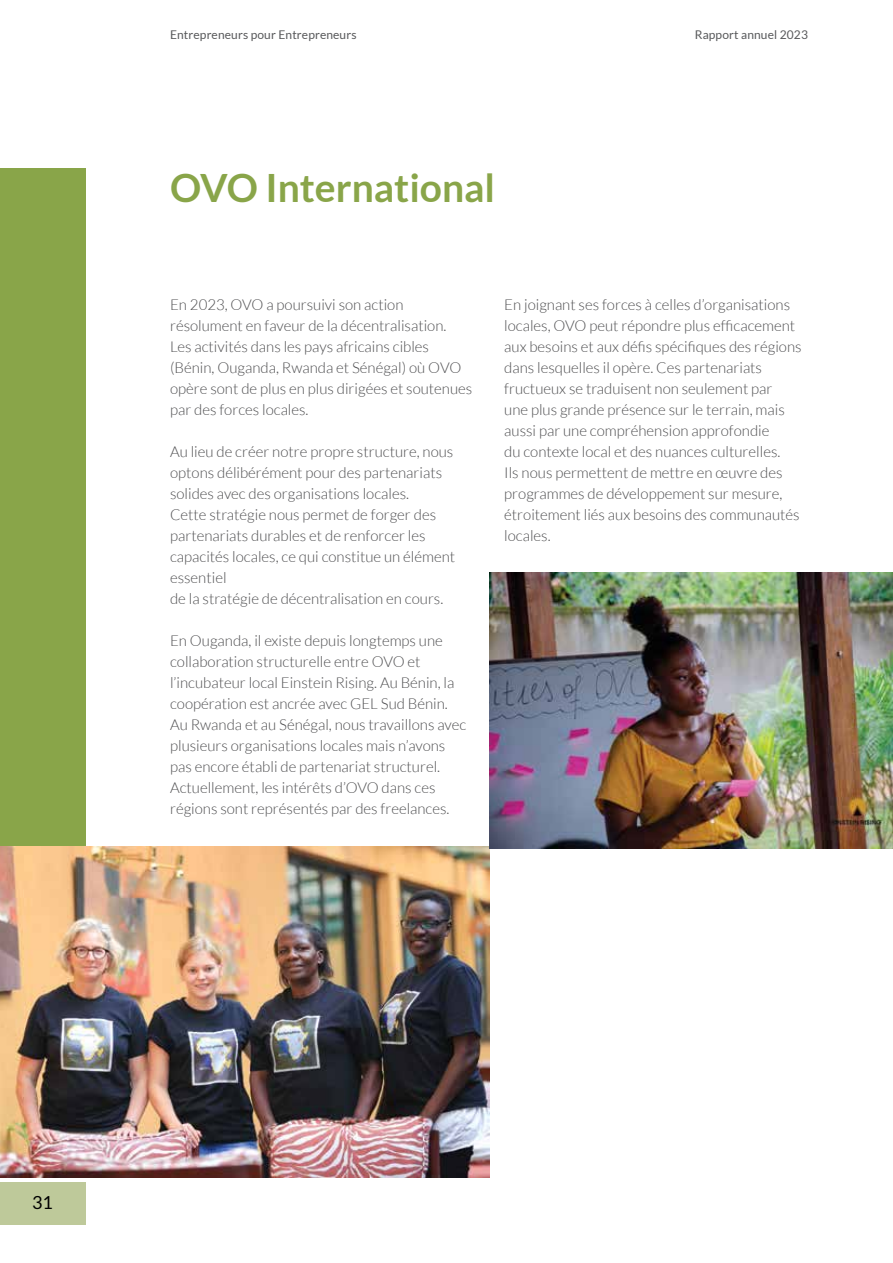
<style>
.page{position:relative;width:893px;height:1263px;background:#fff}
.page>*{position:absolute;margin:0;border:0;box-sizing:border-box;transform-origin:0 0}
.t1{font:700 39px "Lato";color:#89a549}
.t2{font:18px "Lato";color:#000}
.t3{font:300 15px/21px "Lato";color:#4d4d4f}
.t4{font:12px "Lato";letter-spacing:.01em;color:#58595b}
</style>
<div class="page">
<div style="left:0;top:168px;width:85px;height:1008px;background:#89a549"></div>
<img style="left:0;top:847px;width:489px;height:331px">
<img style="left:489px;top:573px;width:404px;height:276px">
<div style="left:0;top:1182px;width:85px;height:43px;background:#bec99a"></div>
<p class="t4" style="left:170px;top:28px;width:188px">Entrepreneurs pour Entrepreneurs</p>
<p class="t4" style="left:695px;top:28px;width:115px">Rapport annuel 2023</p>
<h1 class="t1" style="left:170px;top:165px;width:327px">OVO International</h1>
<p class="t3" style="left:170px;top:294px;width:304px">En 2023, OVO a poursuivi son action résolument en faveur de la décentralisation.<br>Les activités dans les pays africains cibles (Bénin, Ouganda, Rwanda et Sénégal) où OVO opère sont de plus en plus dirigées et soutenues par des forces locales.</p>
<p class="t3" style="left:170px;top:441px;width:287px">Au lieu de créer notre propre structure, nous optons délibérément pour des partenariats solides avec des organisations locales.<br>Cette stratégie nous permet de forger des partenariats durables et de renforcer les capacités locales, ce qui constitue un élément essentiel<br>de la stratégie de décentralisation en cours.</p>
<p class="t3" style="left:170px;top:630px;width:298px">En Ouganda, il existe depuis longtemps une collaboration structurelle entre OVO et l’incubateur local Einstein Rising. Au Bénin, la coopération est ancrée avec GEL Sud Bénin.<br>Au Rwanda et au Sénégal, nous travaillons avec plusieurs organisations locales mais n’avons pas encore établi de partenariat structurel.<br>Actuellement, les intérêts d’OVO dans ces régions sont représentés par des freelances.</p>
<p class="t3" style="left:504px;top:294px;width:299px">En joignant ses forces à celles d’organisations locales, OVO peut répondre plus efficacement aux besoins et aux défis spécifiques des régions dans lesquelles il opère. Ces partenariats fructueux se traduisent non seulement par<br>une plus grande présence sur le terrain, mais aussi par une compréhension approfondie<br>du contexte local et des nuances culturelles.<br>Ils nous permettent de mettre en œuvre des programmes de développement sur mesure, étroitement liés aux besoins des communautés locales.</p>
<p class="t2" style="left:32px;top:1192px;width:22px">31</p>
</div>
